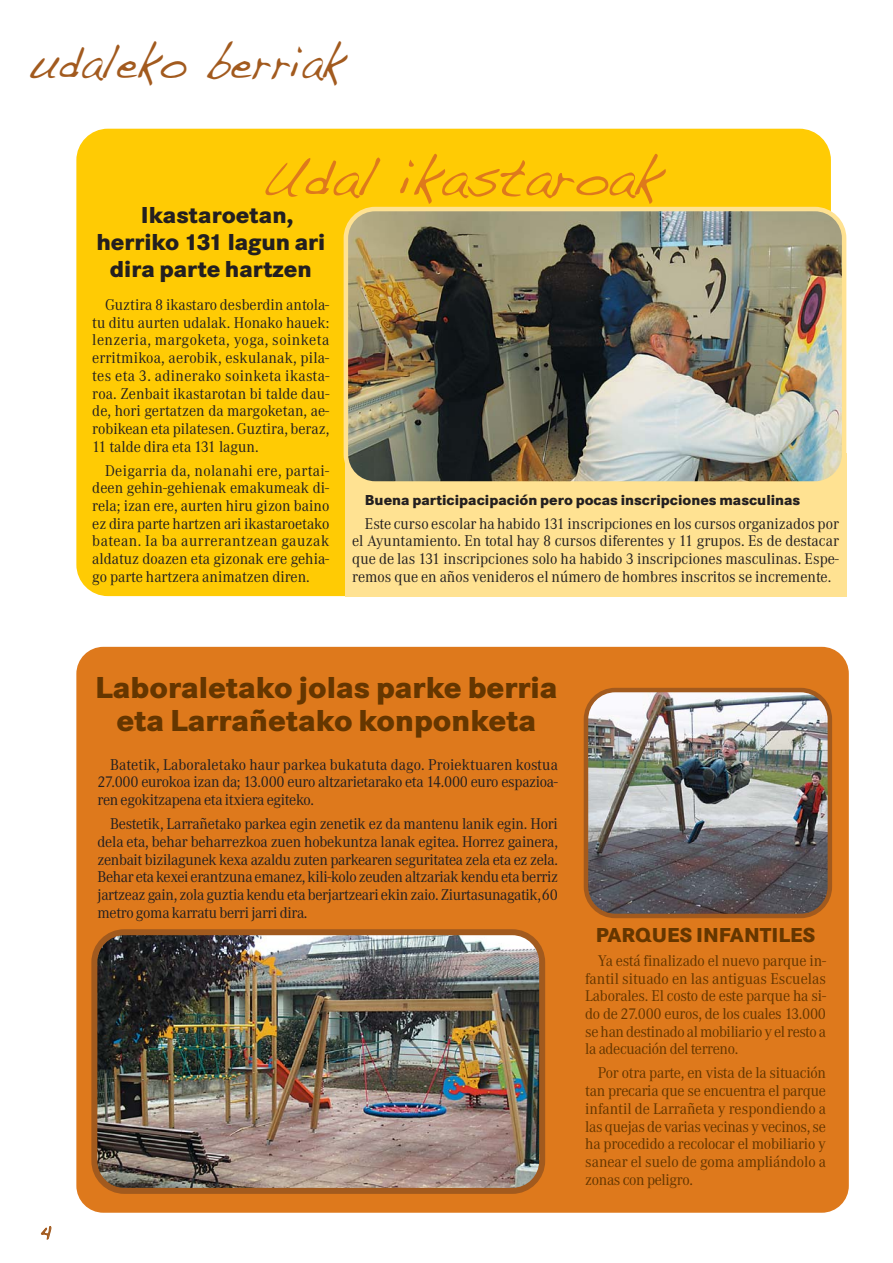
<style>
.page{position:relative;width:893px;height:1263px;background:#fff}
.page>*{position:absolute;margin:0;border:0;box-sizing:border-box;transform-origin:0 0}
.t1{font:54px "Handwriting Dakota";color:#de791c}
.t2{font:48px "Handwriting Dakota";color:#a25a1e;scale:.9 1}
.t3{font:800 31.5px/33px "Corporate S";color:#653600;text-align:center}
.t4{font:800 24px/27px "Corporate S";color:#231f20;text-align:center}
.t5{font:800 21px "Corporate S";color:#653600}
.t6{font:21px "Handwriting Dakota";color:#a25a1e}
.t7{font:16.2px/17.7px "Corporate A";color:#231f20;text-align:justify;scale:.96 1}
.t8{font:16.2px/17.7px "Corporate A";letter-spacing:-.02em;color:#653600;text-align:justify;scale:.96 1}
.t9{font:800 15px "Corporate S";color:#231f20}
</style>
<div class="page">
<div style="left:76px;top:129px;width:754px;height:467px;background:#ffcb04"></div>
<div style="left:76px;top:647px;width:772px;height:566px;background:#de791c;border-radius:27px"></div>
<img style="left:91px;top:929px;width:454px;height:265px">
<img style="left:583px;top:688px;width:249px;height:230px">
<div style="left:344px;top:453px;width:502px;height:144px;background:#ffe292"></div>
<img style="left:343px;top:207px;width:503px;height:279px">
<h2 class="t2" style="left:29px;top:47px;width:351px">udaleko berriak</h2>
<h1 class="t1" style="left:261px;top:161px;width:401px">Udal ikastaroak</h1>
<h3 class="t4" style="left:96px;top:203px;width:230px">Ikastaroetan, herriko 131 lagun ari dira parte hartzen</h3>
<p class="t7" style="left:92px;top:297px;width:248px;text-indent:13px">Guztira 8 ikastaro desberdin antola&shy;tu ditu aurten udalak. Honako hauek: lenzeria, margoketa, yoga, soinketa erritmikoa, aerobik, eskulanak, pila&shy;tes eta 3. adinerako soinketa ikasta&shy;roa. Zenbait ikastarotan bi talde dau&shy;de, hori gertatzen da margoketan, ae&shy;robikean eta pilatesen. Guztira, beraz, 11 talde dira eta 131 lagun.</p>
<p class="t7" style="left:92px;top:463px;width:248px;text-indent:13px">Deigarria da, nolanahi ere, partai&shy;deen gehin-gehienak emakumeak di&shy;rela; izan ere, aurten hiru gizon baino ez dira parte hartzen ari ikastaroetako batean. Ia ba aurrerantzean gauzak aldatuz doazen eta gizonak ere gehia&shy;go parte hartzera animatzen diren.</p>
<p class="t9" style="left:365px;top:494px;width:437px">Buena participacipación pero pocas inscripciones masculinas</p>
<p class="t7" style="left:352px;top:516px;width:508px;text-indent:13px">Este curso escolar ha habido 131 inscripciones en los cursos organizados por el Ayuntamiento. En total hay 8 cursos diferentes y 11 grupos. Es de destacar que de las 131 inscripciones solo ha habido 3 inscripciones masculinas. Espe&shy;remos que en años venideros el número de hombres inscritos se incremente.</p>
<h3 class="t3" style="left:95px;top:674px;width:464px">Laboraletako jolas parke berria eta Larrañetako konponketa</h3>
<p class="t6" style="left:40px;top:1223px;width:13px">4</p>
<p class="t7" style="left:97px;top:757px;width:481px;text-indent:13px">Batetik, Laboraletako haur parkea bukatuta dago. Proiektuaren kostua 27.000 eurokoa izan da; 13.000 euro altzarietarako eta 14.000 euro espazioa&shy;ren egokitzapena eta itxiera egiteko.</p>
<p class="t7" style="left:97px;top:816px;width:481px;text-indent:13px">Bestetik, Larrañetako parkea egin zenetik ez da mantenu lanik egin. Hori dela eta, behar beharrezkoa zuen hobekuntza lanak egitea. Horrez gainera, zenbait bizilagunek kexa azaldu zuten parkearen seguritatea zela eta ez zela.<br>Behar eta kexei erantzuna emanez, kili-kolo zeuden altzariak kendu eta berriz jartzeaz gain, zola guztia kendu eta berjartzeari ekin zaio. Ziurtasunagatik, 60 metro goma karratu berri jarri dira.</p>
<p class="t5" style="left:596px;top:927px;width:221px">PARQUES INFANTILES</p>
<p class="t8" style="left:585px;top:953px;width:252px;text-indent:13px">Ya está finalizado el nuevo parque in&shy;fantil situado en las antiguas Escuelas Laborales. El costo de este parque ha si&shy;do de 27.000 euros, de los cuales 13.000 se han destinado al mobiliario y el resto a la adecuación del terreno.</p>
<p class="t8" style="left:585px;top:1066px;width:252px;text-indent:13px">Por otra parte, en vista de la situación tan precaria que se encuentra el parque infantil de Larrañeta y respondiendo a las quejas de varias vecinas y vecinos, se ha procedido a recolocar el mobiliario y sanear el suelo de goma ampliándolo a zonas con peligro.</p>
</div>
